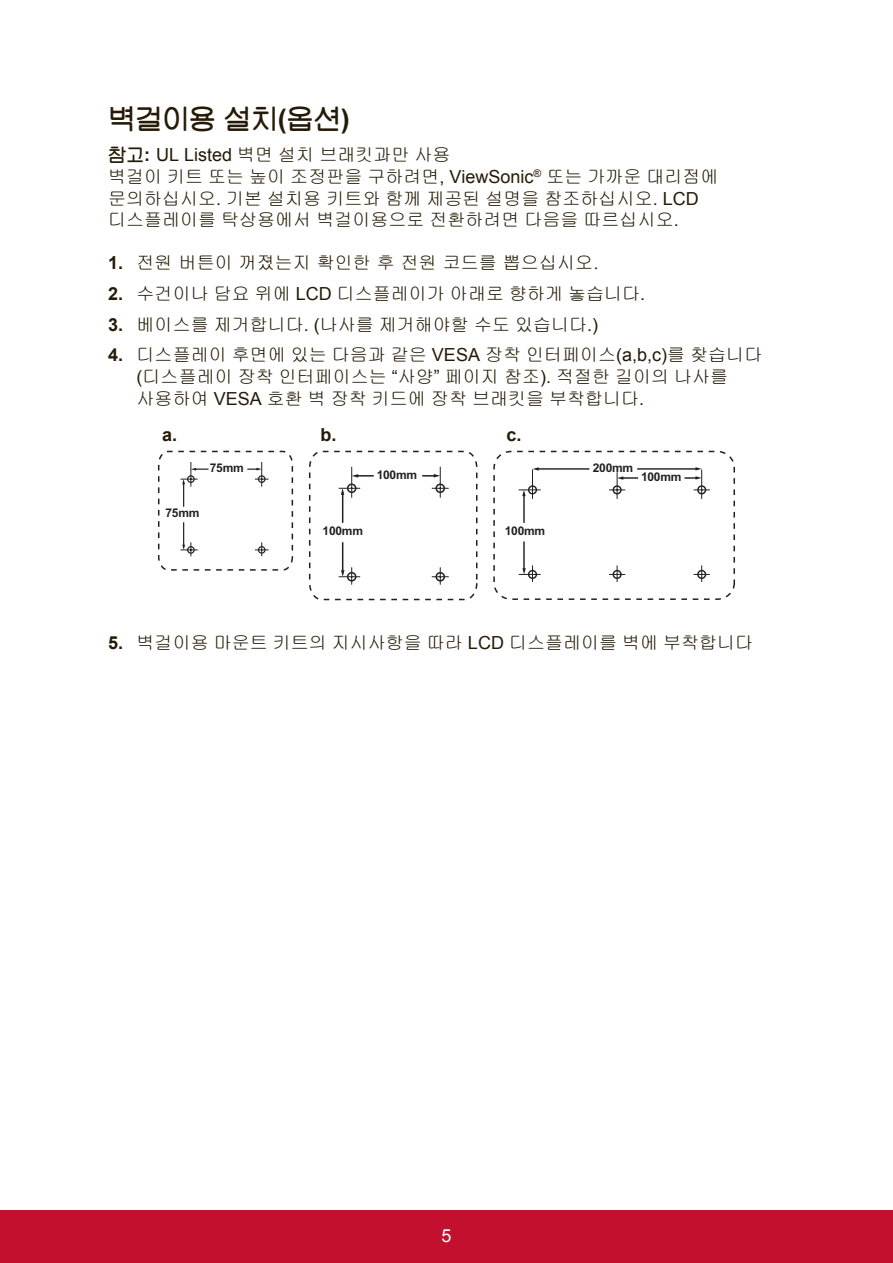
<style>
.page{position:relative;width:893px;height:1263px;background:#fff}
.page>*{position:absolute;margin:0;border:0;box-sizing:border-box;transform-origin:0 0}
.t1{font:27px "Tae Gulim";color:#251a05}
.t2{font:18px/21.6px "Gulim";color:#251a05}
.t3{font:700 18px "Arial";color:#251a05}
.t4{font:18px "Arial";color:#fff}
.t5{font:700 12px "Arial";letter-spacing:-.02em;color:#231f20}
.s1{font-family:"Arial";font-weight:700}
.s2{font-family:"Tae Gulim"}
.s3{font-family:"Arial"}
</style>
<div class="page">
<div style="left:0;top:1210px;width:892px;height:53px;background:#c3102f"></div>
<svg style="left:158px;top:451px;width:136px;height:120px"></svg>
<svg style="left:308px;top:451px;width:170px;height:149px"></svg>
<hr style="left:532px;top:469px;width:1px;height:30px;background:#231f20">
<svg style="left:518px;top:485px;width:22px;height:97px"></svg>
<hr style="left:537px;top:468px;width:52px;height:1px;background:#231f20">
<svg style="left:532px;top:467px;width:6px;height:3px"></svg>
<svg style="left:609px;top:467px;width:100px;height:115px"></svg>
<div style="left:493px;top:451px;width:241px;height:149px;border:2px dashed #231f20;border-radius:17px"></div>
<h1 class="t1" style="left:108px;top:104px;width:243px">벽걸이용 설치<span class="s1">(</span>옵션<span class="s1">)</span></h1>
<p class="t2" style="left:108px;top:144px;width:611px"><span class="s2">참고</span><span class="s1">:</span> <span class="s3">UL Listed</span> 벽면 설치 브래킷과만 사용<br>벽걸이 키트 또는 높이 조정판을 구하려면<span class="s3">, ViewSonic</span><sup>®</sup> 또는 가까운 대리점에 문의하십시오<span class="s3">.</span> 기본 설치용 키트와 함께 제공된 설명을 참조하십시오<span class="s3">. LCD </span>디스플레이를 탁상용에서 벽걸이용으로 전환하려면 다음을 따르십시오<span class="s3">.</span></p>
<p class="t2" style="left:108px;top:252px;width:492px"><span class="s1">1.</span> 전원 버튼이 꺼졌는지 확인한 후 전원 코드를 뽑으십시오.</p>
<p class="t2" style="left:108px;top:283px;width:538px"><span class="s1">2.</span> 수건이나 담요 위에 <span class="s3">LCD</span> 디스플레이가 아래로 향하게 놓습니다<span class="s3">.</span></p>
<p class="t2" style="left:108px;top:313px;width:491px"><span class="s1">3.</span> 베이스를 제거합니다<span class="s3">. (</span>나사를 제거해야할 수도 있습니다<span class="s3">.)</span></p>
<p class="t2" style="left:136px;top:344px;width:627px;text-indent:-28px"><span class="s1">4.</span> 디스플레이 후면에 있는 다음과 같은 <span class="s3">VESA</span> 장착 인터페이스<span class="s3">(a,b,c)</span>를 찾습니다 <span class="s3">(</span>디스플레이 장착 인터페이스는 <span class="s3">“</span>사양<span class="s3">”</span> 페이지 참조<span class="s3">).</span> 적절한 길이의 나사를 사용하여 <span class="s3">VESA</span> 호환 벽 장착 키드에 장착 브래킷을 부착합니다<span class="s3">.</span></p>
<p class="t3" style="left:162px;top:423px;width:17px">a.</p>
<p class="t3" style="left:320px;top:423px;width:18px">b.</p>
<p class="t3" style="left:506px;top:423px;width:17px">c.</p>
<p class="t5" style="left:210px;top:460px;width:35px">75mm</p>
<p class="t5" style="left:165px;top:505px;width:35px">75mm</p>
<p class="t5" style="left:376px;top:467px;width:42px">100mm</p>
<p class="t5" style="left:322px;top:523px;width:42px">100mm</p>
<p class="t5" style="left:504px;top:522px;width:42px">100mm</p>
<p class="t5" style="left:592px;top:459px;width:42px">200mm</p>
<p class="t5" style="left:640px;top:469px;width:42px">100mm</p>
<p class="t2" style="left:108px;top:632px;width:646px"><span class="s1">5.</span> 벽걸이용 마운트 키트의 지시사항을 따라 <span class="s3">LCD</span> 디스플레이를 벽에 부착합니다</p>
<p class="t4" style="left:441px;top:1223px;width:12px">5</p>
</div>
